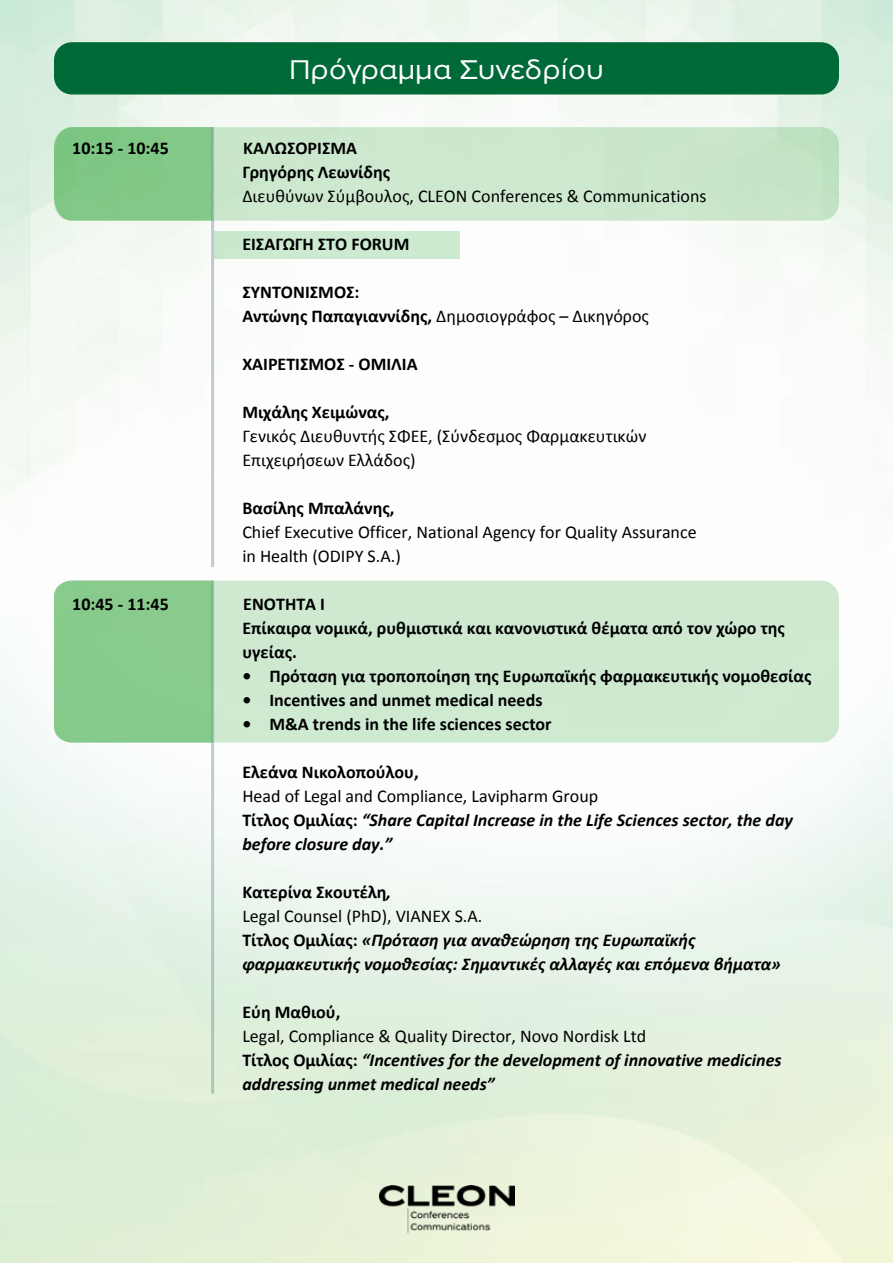
<style>
.page{position:relative;width:893px;height:1263px;background:#fff}
.page>*{position:absolute;margin:0;border:0;box-sizing:border-box;transform-origin:0 0}
.t1{font:28.8px "PF Grand Gothik Wide";color:#fff}
.t2{font:italic 700 18px/24px "Calibri";color:#000}
.t3{font:700 18px/24px "Calibri";color:#000}
.t4{font:18px/24px "Calibri";color:#000}
.s1{font-weight:400}
.s2{font-weight:400;font-style:normal}
.s3{font-style:normal}
</style>
<div class="page">
<img style="left:0;top:0;width:893px;height:1263px">
<div style="left:54px;top:42px;width:785px;height:53px;background:#006938;border-radius:18px"></div>
<div style="left:54px;top:127px;width:785px;height:94px;background:#cbe7cd;border-radius:18px"></div>
<div style="left:54px;top:581px;width:785px;height:162px;background:#cfe9d1;border-radius:18px"></div>
<img style="left:379px;top:1185px;width:135px;height:48px">
<div style="left:54px;top:127px;width:157px;height:94px;background:#81c885"></div>
<hr style="left:211px;top:581px;width:3px;height:513px;background:#648595">
<div style="left:214px;top:231px;width:246px;height:28px;background:#ccead0"></div>
<hr style="left:211px;top:127px;width:3px;height:440px;background:#648595">
<div style="left:54px;top:581px;width:159px;height:162px;background:#87cb8d"></div>
<h1 class="t1" style="left:289px;top:54px;width:316px">Πρόγραµµα Συνεδρίου</h1>
<p class="t3" style="left:72px;top:138px;width:98px">10:15 - 10:45</p>
<p class="t3" style="left:242px;top:138px;width:149px">ΚΑΛΩΣΌΡΙΣΜΑ<br>Γρηγόρης Λεωνίδης</p>
<p class="t4" style="left:242px;top:186px;width:466px">Διευθύνων Σύμβουλος, CLEON Conferences &amp; Communications</p>
<p class="t3" style="left:242px;top:234px;width:169px">ΕΙΣΑΓΩΓΉ ΣΤΌ FORUM</p>
<p class="t3" style="left:242px;top:282px;width:408px">ΣΥΝΤΌΝΙΣΜΌΣ:<br>Αντώνης Παπαγιαννίδης, <span class="s1">Δημοσιογράφος – Δικηγόρος</span></p>
<p class="t3" style="left:242px;top:354px;width:177px">ΧΑΙΡΕΤΙΣΜΌΣ - ΌΜΙΛΙΑ</p>
<p class="t3" style="left:242px;top:402px;width:149px">Μιχάλης Χειμώνας,</p>
<p class="t4" style="left:242px;top:426px;width:406px">Γενικός Διευθυντής ΣΦΕΕ, (Σύνδεσμος Φαρμακευτικών<br>Επιχειρήσεων Ελλάδος)</p>
<p class="t3" style="left:242px;top:498px;width:154px">Βασίλης Μπαλάνης,</p>
<p class="t4" style="left:242px;top:522px;width:456px">Chief Executive Officer, National Agency for Quality Assurance in Health (ODIPY S.A.)</p>
<p class="t3" style="left:72px;top:594px;width:98px">10:45 - 11:45</p>
<p class="t3" style="left:242px;top:594px;width:544px">ΕΝΌΤΉΤΑ Ι<br>Επίκαιρα νομικά, ρυθμιστικά και κανονιστικά θέματα από τον χώρο της υγείας.</p>
<p class="t3" style="left:242px;top:666px;width:570px">• Πρόταση για τροποποίηση της Ευρωπαϊκής φαρμακευτικής νομοθεσίας</p>
<p class="t3" style="left:242px;top:690px;width:302px">• Incentives and unmet medical needs</p>
<p class="t3" style="left:242px;top:714px;width:311px">• M&amp;A trends in the life sciences sector</p>
<p class="t3" style="left:242px;top:762px;width:178px">Ελεάνα Νικολοπούλου,</p>
<p class="t2" style="left:242px;top:786px;width:552px"><span class="s2">Head of Legal and Compliance, Lavipharm Group<br></span><span class="s3">Τίτλος Oμιλίας:</span> “Share Capital Increase in the Life Sciences sector, the day before closure day.”</p>
<p class="t2" style="left:242px;top:882px;width:540px"><span class="s3">Κατερίνα Σκουτέλη</span>,<br><span class="s2">Legal Counsel (PhD), VIANEX S.A.<br></span><span class="s3">Τίτλος Όμιλίας:</span> «Πρόταση για αναθεώρηση της Ευρωπαϊκής φαρμακευτικής νομοθεσίας: Σημαντικές αλλαγές και επόμενα βήματα»</p>
<p class="t3" style="left:242px;top:1001px;width:100px">Εύη Μαθιού,</p>
<p class="t2" style="left:242px;top:1025px;width:541px"><span class="s2">Legal, Compliance &amp; Quality Director, Novo Nordisk Ltd<br></span><span class="s3">Τίτλος Oμιλίας:</span> “Incentives for the development of innovative medicines addressing unmet medical needs”</p>
</div>
